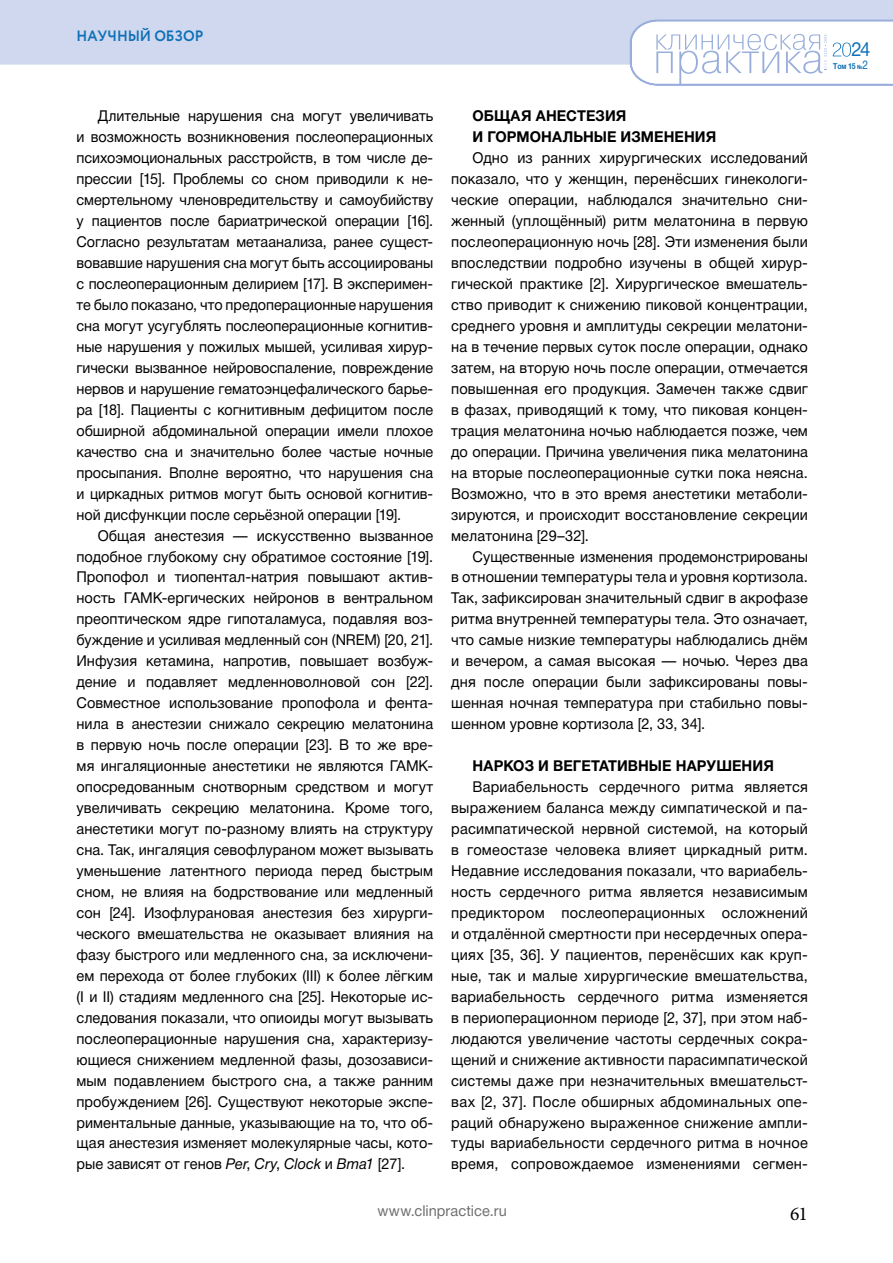
<style>
.page{position:relative;width:893px;height:1263px;background:#fff}
.page>*{position:absolute;margin:0;border:0;box-sizing:border-box;transform-origin:0 0}
.t1{font:19.5px "Helvetica Neue Cyr";color:#0f70b7;scale:.95 1}
.t2{font:19.5px "Minion Pro";color:#000}
.Body_Text{font:15px/21px "Helvetica Neue Cyr";letter-spacing:.005em;color:#000;text-align:justify}
.Body_Text-2{font:15px/21px "Helvetica Neue Cyr";letter-spacing:.005em;color:#000;text-align:justify;scale:.96 1}
.Header_01{font:700 15px "Helvetica Neue Cyr";letter-spacing:.005em;color:#000}
.t3{font:15px "Helvetica Neue Cyr";letter-spacing:.005em;color:#706f6f}
.t4{font:700 15px "Circe";letter-spacing:-.005em;color:#0f70b7;scale:.95 1}
.t5{font:700 8.25px "Helvetica Neue Cyr";color:#0f70b7;scale:.85 1}
.s1{font-style:italic}
.s2{font-size:6px}
.s3{font-weight:400;font-size:12px}
</style>
<div class="page">
<div style="left:0;top:0;width:893px;height:65px;background:#cfd8ef"></div>
<svg style="left:629px;top:19px;width:264px;height:67px"></svg>
<p class="t4" style="left:77px;top:26px;width:135px">НАУЧНЫЙ ОБЗОР</p>
<p class="Body_Text-2" style="left:77px;top:106px;width:373px;text-indent:21px">Длительные нарушения сна могут увеличивать и возможность возникновения послеоперационных психоэмоциональных расстройств, в том числе де&shy;прессии [15]. Проблемы со сном приводили к не&shy;смертельному членовредительству и самоубийству у пациентов после бариатрической операции [16].<br>Согласно результатам метаанализа, ранее сущест&shy;вовавшие нарушения сна могут быть ассоциированы с послеоперационным делирием [17]. В эксперимен&shy;те было показано, что предоперационные нарушения сна могут усугублять послеоперационные когнитив&shy;ные нарушения у пожилых мышей, усиливая хирур&shy;гически вызванное нейровоспаление, повреждение нервов и нарушение гематоэнцефалического барье&shy;ра [18]. Пациенты с когнитивным дефицитом после обширной абдоминальной операции имели плохое качество сна и значительно более частые ночные просыпания. Вполне вероятно, что нарушения сна и циркадных ритмов могут быть основой когнитив&shy;ной дисфункции после серьёзной операции [19].</p>
<p class="Body_Text" style="left:77px;top:525px;width:358px;text-indent:21px">Общая анестезия — искусственно вызванное подобное глубокому сну обратимое состояние [19].<br>Пропофол и тиопентал-натрия повышают актив&shy;ность ГАМК-ергических нейронов в вентральном преоптическом ядре гипоталамуса, подавляя воз&shy;буждение и усиливая медленный сон (NREM) [20, 21].<br>Инфузия кетамина, напротив, повышает возбуж&shy;дение и подавляет медленноволновой сон [22].<br>Совместное использование пропофола и фента&shy;нила в анестезии снижало секрецию мелатонина в первую ночь после операции [23]. В то же вре&shy;мя ингаляционные анестетики не являются ГАМК&shy;опосредованным снотворным средством и могут увеличивать секрецию мелатонина. Кроме того, анестетики могут по-разному влиять на структуру сна. Так, ингаляция севофлураном может вызывать уменьшение латентного периода перед быстрым сном, не влияя на бодрствование или медленный сон [24]. Изофлурановая анестезия без хирурги&shy;ческого вмешательства не оказывает влияния на фазу быстрого или медленного сна, за исключени&shy;ем перехода от более глубоких (III) к более лёгким (I и II) стадиям медленного сна [25]. Некоторые ис&shy;следования показали, что опиоиды могут вызывать послеоперационные нарушения сна, характеризу&shy;ющиеся снижением медленной фазы, дозозависи&shy;мым подавлением быстрого сна, а также ранним пробуждением [26]. Существуют некоторые экспе&shy;риментальные данные, указывающие на то, что об&shy;щая анестезия изменяет молекулярные часы, кото&shy;рые зависят от генов <span class="s1">Per</span>, <span class="s1">Cry</span>, <span class="s1">Clock</span> и <span class="s1">Bma1</span> [27].</p>
<h3 class="Header_01" style="left:472px;top:108px;width:155px">ОБЩАЯ АНЕСТЕЗИЯ</h3>
<h3 class="Header_01" style="left:472px;top:129px;width:245px">И ГОРМОНАЛЬНЫЕ ИЗМЕНЕНИЯ</h3>
<p class="Body_Text" style="left:451px;top:148px;width:358px;text-indent:21px">Одно из ранних хирургических исследований показало, что у женщин, перенёсших гинекологи&shy;ческие операции, наблюдался значительно сни&shy;женный (уплощённый) ритм мелатонина в первую послеоперационную ночь [28]. Эти изменения были впоследствии подробно изучены в общей хирур&shy;гической практике [2]. Хирургическое вмешатель&shy;ство приводит к снижению пиковой концентрации, среднего уровня и амплитуды секреции мелатони&shy;на в течение первых суток после операции, однако затем, на вторую ночь после операции, отмечается повышенная его продукция. Замечен также сдвиг в фазах, приводящий к тому, что пиковая концен&shy;трация мелатонина ночью наблюдается позже, чем до операции. Причина увеличения пика мелатонина на вторые послеоперационные сутки пока неясна.<br>Возможно, что в это время анестетики метаболи&shy;зируются, и происходит восстановление секреции мелатонина [29–32].</p>
<p class="Body_Text" style="left:451px;top:546px;width:358px;text-indent:21px">Существенные изменения продемонстрированы в отношении температуры тела и уровня кортизола.<br>Так, зафиксирован значительный сдвиг в акрофазе ритма внутренней температуры тела. Это означает, что самые низкие температуры наблюдались днём и вечером, а самая высокая — ночью. Через два дня после операции были зафиксированы повы&shy;шенная ночная температура при стабильно повы&shy;шенном уровне кортизола [2, 33, 34].</p>
<h3 class="Header_01" style="left:472px;top:757px;width:303px">НАРКОЗ И ВЕГЕТАТИВНЫЕ НАРУШЕНИЯ</h3>
<p class="Body_Text" style="left:451px;top:776px;width:358px;text-indent:21px">Вариабельность сердечного ритма является выражением баланса между симпатической и па&shy;расимпатической нервной системой, на который в гомеостазе человека влияет циркадный ритм.<br>Недавние исследования показали, что вариабель&shy;ность сердечного ритма является независимым предиктором послеоперационных осложнений и отдалённой смертности при несердечных опера&shy;циях [35, 36]. У пациентов, перенёсших как круп&shy;ные, так и малые хирургические вмешательства, вариабельность сердечного ритма изменяется в периоперационном периоде [2, 37], при этом наб&shy;людаются увеличение частоты сердечных сокра&shy;щений и снижение активности парасимпатической системы даже при незначительных вмешательст&shy;вах [2, 37]. После обширных абдоминальных опе&shy;раций обнаружено выраженное снижение ампли&shy;туды вариабельности сердечного ритма в ночное время, сопровождаемое изменениями сегмен-</p>
<p class="t3" style="left:377px;top:1203px;width:131px">www.clinpractice.ru</p>
<h1 class="t2" style="left:790px;top:1200px;width:19px">61</h1>
<h1 class="t1" style="left:851px;top:39px;width:22px">24</h1>
<p class="t5" style="left:833px;top:61px;width:43px">Том 15 <span class="s2">№</span><span class="s3">2</span></p>
</div>
